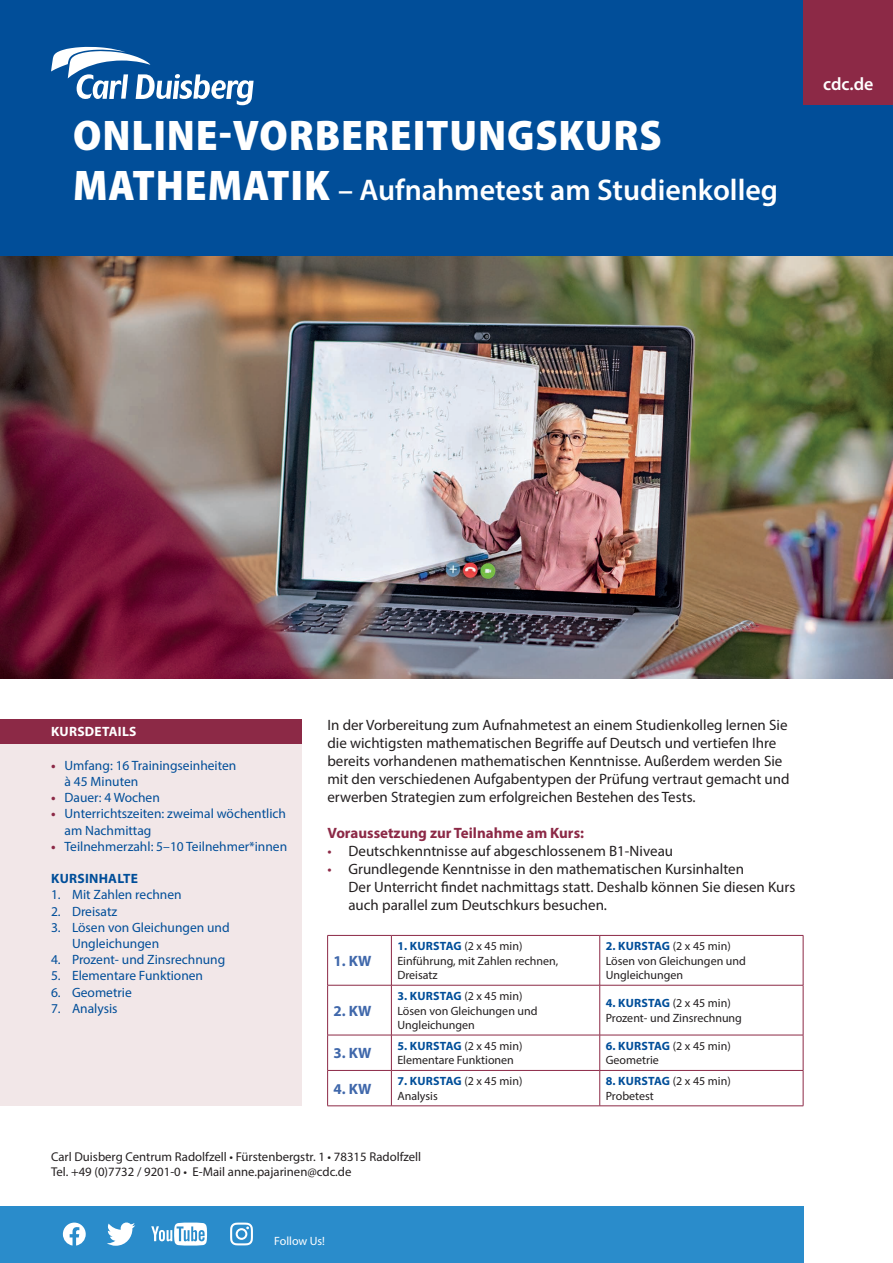
<style>
.page{position:relative;width:893px;height:1263px;background:#fff}
.page>*{position:absolute;margin:0;border:0;box-sizing:border-box;transform-origin:0 0}
.t1{font:900 semi-condensed 43.05px "Myriad Pro";letter-spacing:.02em;color:#fff}
.t2{font:600 30px "Myriad Pro";color:#fff}
.t3{font:600 18px "Myriad Pro";color:#fff}
.t4{font:15px/18px "Myriad Pro";color:#231f20}
.t5{font:700 15px "Myriad Pro";color:#8c2946}
.t6{font:700 15px "Myriad Pro";color:#4068ab}
.t7{font:13.5px "Myriad Pro";color:#014e99}
.t8{font:700 13.5px "Myriad Pro";letter-spacing:.02em;color:#014e99}
.t9{font:700 13.5px "Myriad Pro";letter-spacing:.02em;color:#fff}
.t10{font:12.75px "Myriad Pro";color:#231f20}
.t11{font:12px/14.4px "Myriad Pro";color:#231f20}
.t12{font:700 12px "Myriad Pro";letter-spacing:.02em;color:#014e99}
.t13{font:12px "Myriad Pro";letter-spacing:-.005em;color:#fff}
.s1{font-weight:900;font-stretch:semi-condensed;font-size:43.05px}
.s2{color:#8c2946}
.s3{font-weight:700;color:#8c2946}
.s4{font-weight:400;color:#231f20}
</style>
<div class="page">
<img style="left:0;top:255px;width:893px;height:424px">
<div style="left:0;top:1206px;width:804px;height:57px;background:#2a8ccb"></div>
<svg style="left:63px;top:1222px;width:23px;height:23px"></svg>
<div style="left:0;top:743px;width:302px;height:363px;background:#f2e7e8"></div>
<div style="left:0;top:719px;width:302px;height:24px;background:#8c2946"></div>
<div style="left:0;top:0;width:893px;height:255px;background:#014e99"></div>
<svg style="left:51px;top:47px;width:203px;height:58px"></svg>
<div style="left:804px;top:0;width:89px;height:105px;background:#8c2946"></div>
<svg style="left:107px;top:1223px;width:28px;height:22px"></svg>
<svg style="left:151px;top:1222px;width:56px;height:23px"></svg>
<svg style="left:230px;top:1222px;width:23px;height:23px"></svg>
<hr style="left:327px;top:935px;width:64px;height:1px;background:#8c2946">
<hr style="left:327px;top:935px;width:1px;height:50px;background:#8c2946">
<hr style="left:391px;top:935px;width:209px;height:1px;background:#8c2946">
<hr style="left:391px;top:935px;width:1px;height:50px;background:#8c2946">
<hr style="left:600px;top:935px;width:203px;height:1px;background:#8c2946">
<hr style="left:599px;top:935px;width:1px;height:50px;background:#8c2946">
<hr style="left:803px;top:935px;width:1px;height:50px;background:#8c2946">
<hr style="left:327px;top:985px;width:64px;height:1px;background:#8c2946">
<hr style="left:327px;top:985px;width:1px;height:50px;background:#8c2946">
<hr style="left:391px;top:985px;width:209px;height:1px;background:#8c2946">
<hr style="left:391px;top:985px;width:1px;height:50px;background:#8c2946">
<hr style="left:600px;top:985px;width:203px;height:1px;background:#8c2946">
<hr style="left:599px;top:985px;width:1px;height:50px;background:#8c2946">
<hr style="left:803px;top:985px;width:1px;height:50px;background:#8c2946">
<hr style="left:327px;top:1035px;width:64px;height:1px;background:#8c2946">
<hr style="left:327px;top:1035px;width:1px;height:35px;background:#8c2946">
<hr style="left:391px;top:1035px;width:209px;height:1px;background:#8c2946">
<hr style="left:391px;top:1035px;width:1px;height:35px;background:#8c2946">
<hr style="left:600px;top:1035px;width:203px;height:1px;background:#8c2946">
<hr style="left:599px;top:1035px;width:1px;height:35px;background:#8c2946">
<hr style="left:803px;top:1035px;width:1px;height:35px;background:#8c2946">
<hr style="left:327px;top:1070px;width:64px;height:1px;background:#8c2946">
<hr style="left:327px;top:1070px;width:1px;height:36px;background:#8c2946">
<hr style="left:391px;top:1070px;width:209px;height:1px;background:#8c2946">
<hr style="left:391px;top:1070px;width:1px;height:36px;background:#8c2946">
<hr style="left:600px;top:1070px;width:203px;height:1px;background:#8c2946">
<hr style="left:599px;top:1070px;width:1px;height:36px;background:#8c2946">
<hr style="left:803px;top:1070px;width:1px;height:36px;background:#8c2946">
<hr style="left:327px;top:1105px;width:64px;height:1px;background:#8c2946">
<hr style="left:391px;top:1105px;width:209px;height:1px;background:#8c2946">
<hr style="left:600px;top:1105px;width:203px;height:1px;background:#8c2946">
<p class="t1" style="left:73px;top:107px;width:590px">ONLINE-VORBEREITUNGSKURS</p>
<p class="t2" style="left:73px;top:170px;width:706px"><span class="s1">MATHEMATIK</span> – Aufnahmetest am Studienkolleg</p>
<p class="t3" style="left:823px;top:72px;width:52px">cdc.de</p>
<p class="t9" style="left:51px;top:723px;width:87px">KURSDETAILS</p>
<p class="t4" style="left:327px;top:716px;width:464px">In der Vorbereitung zum Aufnahmetest an einem Studienkolleg lernen Sie die wichtigsten mathematischen Begriffe auf Deutsch und vertiefen Ihre bereits vorhandenen mathematischen Kenntnisse. Außerdem werden Sie mit den verschiedenen Aufgabentypen der Prüfung vertraut gemacht und erwerben Strategien zum erfolgreichen Bestehen des Tests.</p>
<p class="t5" style="left:327px;top:824px;width:258px">Voraussetzung zur Teilnahme am Kurs:</p>
<p class="t4" style="left:327px;top:842px;width:347px"><span class="s2">•</span> Deutschkenntnisse auf abgeschlossenem B1-Niveau</p>
<p class="t4" style="left:327px;top:860px;width:418px"><span class="s2">•</span> Grundlegende Kenntnisse in den mathematischen Kursinhalten</p>
<p class="t4" style="left:348px;top:878px;width:448px">Der Unterricht findet nachmittags statt. Deshalb können Sie diesen Kurs</p>
<p class="t4" style="left:348px;top:896px;width:260px">auch parallel zum Deutschkurs besuchen.</p>
<p class="t7" style="left:51px;top:757px;width:187px"><span class="s3">•</span> Umfang: 16 Trainingseinheiten</p>
<p class="t7" style="left:65px;top:773px;width:75px">à 45 Minuten</p>
<p class="t7" style="left:51px;top:789px;width:110px"><span class="s3">•</span> Dauer: 4 Wochen</p>
<p class="t7" style="left:51px;top:805px;width:237px"><span class="s3">•</span> Unterrichtszeiten: zweimal wöchentlich</p>
<p class="t7" style="left:65px;top:822px;width:88px">am Nachmittag</p>
<p class="t7" style="left:51px;top:838px;width:238px"><span class="s3">•</span> Teilnehmerzahl: 5–10 Teilnehmer*innen</p>
<p class="t8" style="left:51px;top:870px;width:88px">KURSINHALTE</p>
<p class="t7" style="left:51px;top:886px;width:132px">1. Mit Zahlen rechnen</p>
<p class="t7" style="left:51px;top:903px;width:68px">2. Dreisatz</p>
<p class="t7" style="left:51px;top:919px;width:180px">3. Lösen von Gleichungen und</p>
<p class="t7" style="left:72px;top:935px;width:89px">Ungleichungen</p>
<p class="t7" style="left:51px;top:951px;width:176px">4. Prozent- und Zinsrechnung</p>
<p class="t7" style="left:51px;top:967px;width:154px">5. Elementare Funktionen</p>
<p class="t7" style="left:51px;top:984px;width:82px">6. Geometrie</p>
<p class="t7" style="left:51px;top:1000px;width:68px">7. Analysis</p>
<p class="t12" style="left:397px;top:938px;width:126px">1. KURSTAG <span class="s4">(2 x 45 min)</span></p>
<p class="t11" style="left:397px;top:953px;width:163px">Einführung, mit Zahlen rechnen,<br>Dreisatz</p>
<p class="t12" style="left:606px;top:938px;width:126px">2. KURSTAG <span class="s4">(2 x 45 min)</span></p>
<p class="t11" style="left:606px;top:953px;width:142px">Lösen von Gleichungen und</p>
<p class="t11" style="left:606px;top:968px;width:79px">Ungleichungen</p>
<p class="t6" style="left:334px;top:951px;width:39px">1. KW</p>
<p class="t12" style="left:397px;top:988px;width:126px">3. KURSTAG <span class="s4">(2 x 45 min)</span></p>
<p class="t11" style="left:397px;top:1003px;width:142px">Lösen von Gleichungen und</p>
<p class="t11" style="left:397px;top:1017px;width:79px">Ungleichungen</p>
<p class="t12" style="left:606px;top:995px;width:126px">4. KURSTAG <span class="s4">(2 x 45 min)</span></p>
<p class="t11" style="left:606px;top:1010px;width:138px">Prozent- und Zinsrechnung</p>
<p class="t6" style="left:334px;top:1001px;width:39px">2. KW</p>
<p class="t6" style="left:334px;top:1043px;width:39px">3. KW</p>
<p class="t6" style="left:334px;top:1079px;width:39px">4. KW</p>
<p class="t12" style="left:397px;top:1038px;width:126px">5. KURSTAG <span class="s4">(2 x 45 min)</span></p>
<p class="t11" style="left:397px;top:1053px;width:118px">Elementare Funktionen</p>
<p class="t12" style="left:397px;top:1073px;width:126px">7. KURSTAG <span class="s4">(2 x 45 min)</span></p>
<p class="t11" style="left:397px;top:1088px;width:42px">Analysis</p>
<p class="t10" style="left:51px;top:1149px;width:372px">Carl Duisberg Centrum Radolfzell • Fürstenbergstr. 1 • 78315 Radolfzell</p>
<p class="t10" style="left:51px;top:1164px;width:302px">Tel. +49 (0)7732 / 9201-0 • E-Mail anne.pajarinen@cdc.de</p>
<p class="t13" style="left:274px;top:1234px;width:52px">Follow Us!</p>
<p class="t12" style="left:606px;top:1038px;width:126px">6. KURSTAG <span class="s4">(2 x 45 min)</span></p>
<p class="t11" style="left:606px;top:1053px;width:55px">Geometrie</p>
<p class="t12" style="left:606px;top:1073px;width:126px">8. KURSTAG <span class="s4">(2 x 45 min)</span></p>
<p class="t11" style="left:606px;top:1088px;width:50px">Probetest</p>
</div>
